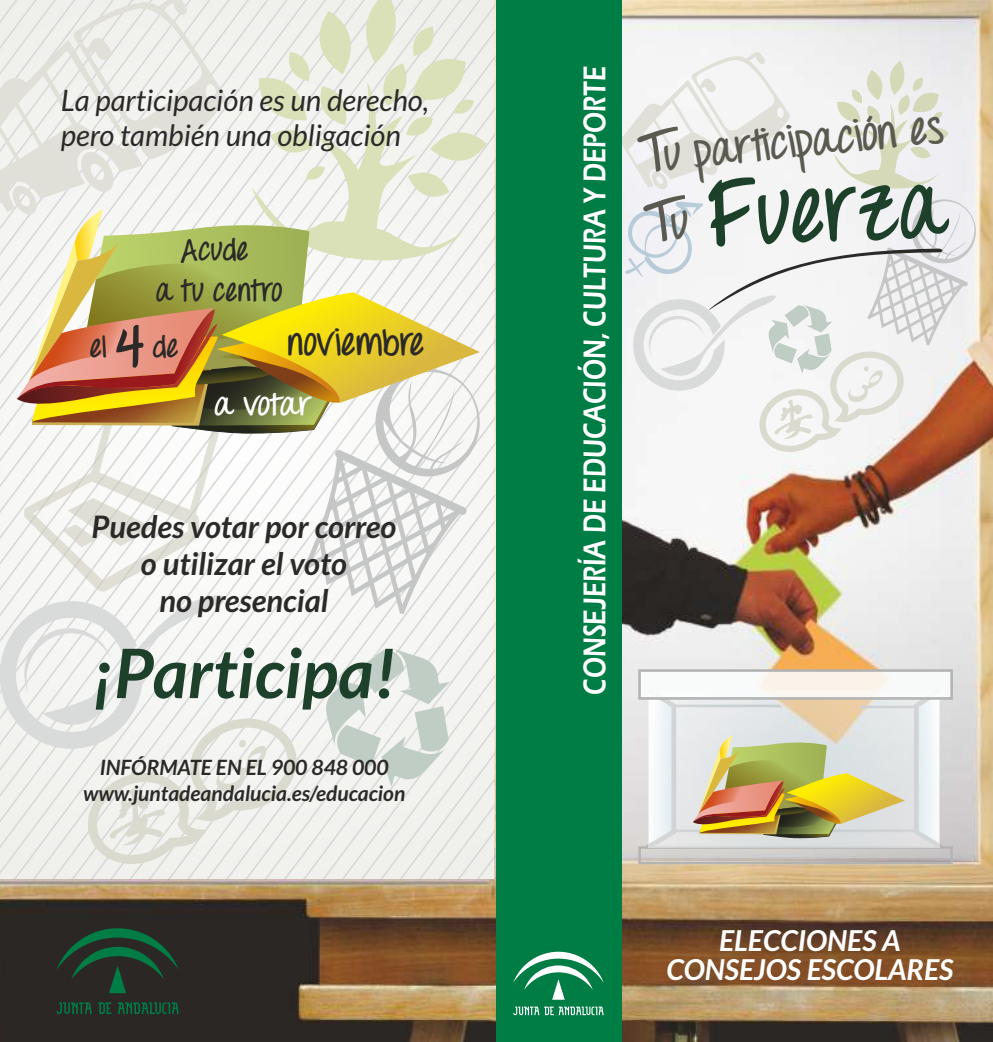
<style>
.page{position:relative;width:993px;height:1042px;background:#fff}
.page>*{position:absolute;margin:0;border:0;box-sizing:border-box;transform-origin:0 0}
.t1{font:700 82.6px "Throw My Hands Upinthe Air";color:#1c402a}
.t2{font:italic 700 68.25px "Lato";color:#1c402a}
.t3{font:700 42px "Throw My Hands Upinthe Air";color:#5b5a50}
.t4{font:700 35.18px "Throw My Hands Upinthe Air";color:#2b2a29}
.t5{font:600 32.73px "Eras ITC";color:#fefefe;scale:.77 1}
.t6{font:italic 700 30.97px/37.1px "Lato";color:#2b2a29;text-align:center}
.t7{font:italic 29.57px/35.4px "Lato";color:#2b2a29}
.t8{font:700 29.22px/41.1px "Throw My Hands Upinthe Air";color:#2b2a29;text-align:center}
.t9{font:700 29.22px "Throw My Hands Upinthe Air";letter-spacing:-.03em;color:#fefefe;scale:1.14 1}
.t10{font:italic 700 28.7px/28.7px "Lato";color:#fefefe;text-align:center}
.t11{font:italic 700 21px/25.2px "Lato";color:#2b2a29;text-align:center}
.s1{font-size:56px}
.s2{font-size:56.35px}
.s3{font-size:95.55px}
</style>
<div class="page">
<div style="left:496px;top:0;width:125px;height:1042px;background:#007c45"></div>
<svg style="left:513px;top:951px;width:90px;height:64px"></svg>
<svg style="left:0;top:0;width:486px;height:1042px"></svg>
<img style="left:621px;top:0;width:371px;height:1042px">
<h3 class="t7" style="left:61px;top:84px;width:370px">La participación es un derecho, pero también una obligación</h3>
<h3 class="t8" style="left:156px;top:231px;width:128px">Acude<br>a tu centro</h3>
<h3 class="t8" style="left:90px;top:329px;width:90px">el <span class="s1">4</span> de</h3>
<h3 class="t4" style="left:287px;top:321px;width:138px">noviembre</h3>
<h3 class="t9" style="left:214px;top:386px;width:87px">a votar</h3>
<h3 class="t6" style="left:91px;top:510px;width:306px">Puedes votar por correo o utilizar el voto<br>no presencial</h3>
<h2 class="t2" style="left:91px;top:643px;width:306px">¡Participa!</h2>
<p class="t11" style="left:83px;top:756px;width:323px">INFÓRMATE EN EL 900 848 000 www.juntadeandalucia.es/educacion</p>
<h3 class="t5" style="left:582px;top:694px;width:818px;rotate:-90deg">CONSEJERÍA DE EDUCACIÓN, CULTURA Y DEPORTE</h3>
<h3 class="t3" style="left:635px;top:132px;width:307px;rotate:-6deg"><span class="s2">T</span>u participación es</h3>
<h1 class="t1" style="left:704px;top:164px;width:240px;rotate:-2deg"><span class="s3">F</span>uerza</h1>
<h3 class="t10" style="left:666px;top:928px;width:288px">ELECCIONES A<br>CONSEJOS ESCOLARES</h3>
</div>
